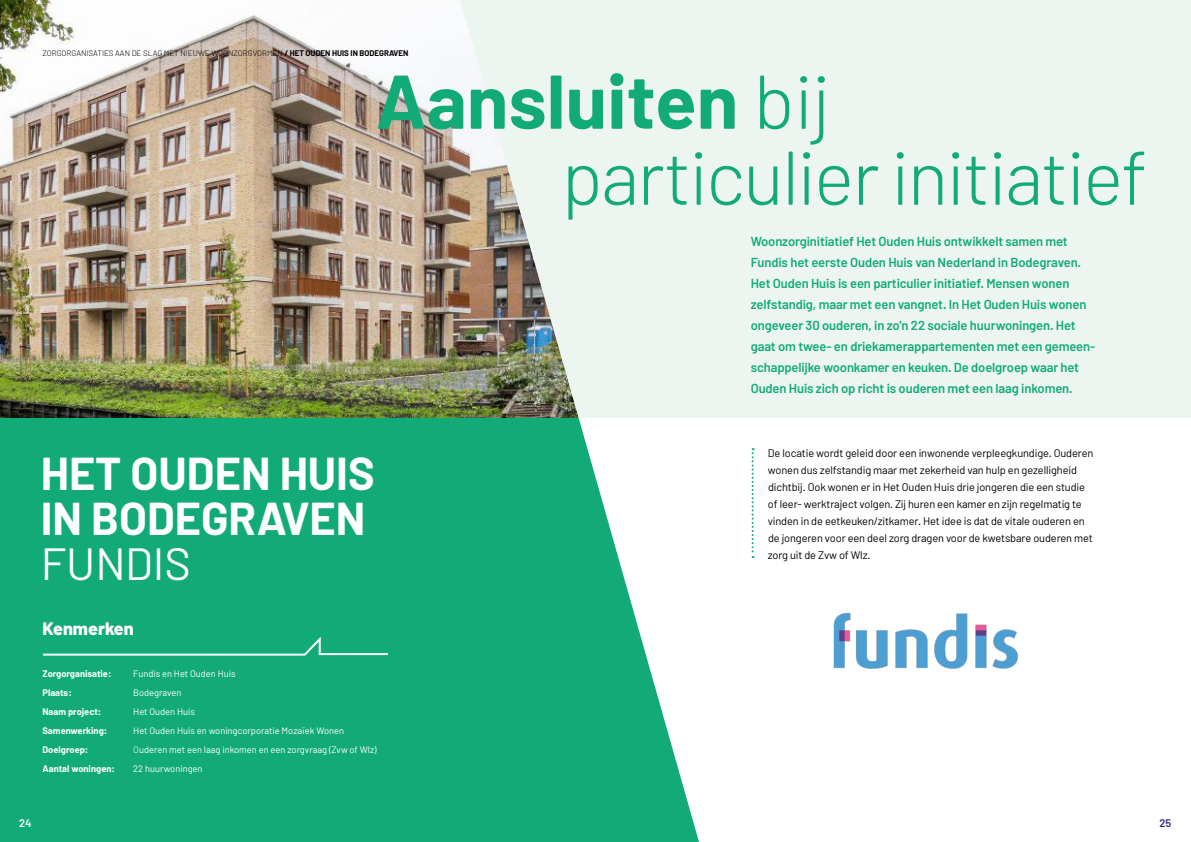
<style>
.page{position:relative;width:1191px;height:842px;background:#fff}
.page>*{position:absolute;margin:0;border:0;box-sizing:border-box;transform-origin:0 0}
.t1{font:300 76px/76px "Barlow";letter-spacing:-.025em;color:#12ab78}
.t2{font:700 45px/45px "Barlow";color:#fff}
.t3{font:45px "Barlow";color:#fff}
.t4{font:800 18px "Barlow";color:#fff}
.t5{font:600 13px/21px "Barlow";letter-spacing:-.01em;color:#12ab78}
.t6{font:11px/17px "Barlow";letter-spacing:-.01em;color:#000}
.t7{font:600 11px "Barlow";color:#fff}
.t8{font:600 11px "Barlow";color:#3c277b}
.t9{font:9.3px "Barlow";color:#fff}
.t10{font:700 9.3px "Barlow";color:#fff}
.t11{font:300 8px "Barlow";color:#000}
.s1{font-weight:700}
.s2{font-weight:300}
</style>
<div class="page">
<img style="left:0;top:0;width:458px;height:418px">
<div style="left:0;top:418px;width:754px;height:424px;background:#12ab78"></div>
<svg style="left:43px;top:636px;width:345px;height:20px"></svg>
<svg style="left:578px;top:418px;width:177px;height:424px;fill:#fff"></svg>
<svg style="left:458px;top:0;width:733px;height:418px;fill:#ecf5f0"></svg>
<svg style="left:751px;top:448px;width:2px;height:110px"></svg>
<img style="left:833px;top:612px;width:185px;height:57px">
<p class="t11" style="left:43px;top:48px;width:367px">ZORGORGANISATIES AAN DE SLAG MET NIEUWE WOONZORGVORMEN <span class="s1">/ HET OUDEN HUIS IN BODEGRAVEN</span></p>
<h1 class="t1" style="left:561px;top:61px;width:588px;text-indent:-186px"><span class="s1">Aansluiten</span> bij particulier initiatief</h1>
<p class="t5" style="left:750px;top:230px;width:346px">Woonzorginitiatief Het Ouden Huis ontwikkelt samen met Fundis het eerste Ouden Huis van Nederland in Bodegraven.<br>Het Ouden Huis is een particulier initiatief. Mensen wonen zelfstandig, maar met een vangnet. In Het Ouden Huis wonen ongeveer 30 ouderen, in zo’n 22 sociale huurwoningen. Het gaat om twee- en driekamerappartementen met een gemeen&shy;schappelijke woonkamer en keuken. De doelgroep waar het Ouden Huis zich op richt is ouderen met een laag inkomen.</p>
<h2 class="t2" style="left:41px;top:450px;width:335px">HET OUDEN HUIS<br>IN BODEGRAVEN</h2>
<h2 class="t3" style="left:41px;top:535px;width:152px">FUNDIS</h2>
<h3 class="t4" style="left:43px;top:618px;width:93px">Kenmerken</h3>
<p class="t10" style="left:43px;top:668px;width:70px">Zorgorganisatie:</p>
<p class="t9" style="left:133px;top:668px;width:104px">Fundis en Het Ouden Huis</p>
<p class="t10" style="left:43px;top:687px;width:31px">Plaats:</p>
<p class="t9" style="left:133px;top:687px;width:50px">Bodegraven</p>
<p class="t10" style="left:43px;top:706px;width:60px">Naam project:</p>
<p class="t9" style="left:133px;top:706px;width:63px">Het Ouden Huis</p>
<p class="t10" style="left:43px;top:725px;width:66px">Samenwerking:</p>
<p class="t9" style="left:133px;top:725px;width:212px">Het Ouden Huis en woningcorporatie Mozaïek Wonen</p>
<p class="t10" style="left:43px;top:744px;width:47px">Doelgroep:</p>
<p class="t9" style="left:133px;top:744px;width:245px"><span class="s2">O</span>uderen met een laag inkomen en een zorgvraag (Zvw of Wlz)</p>
<p class="t10" style="left:43px;top:763px;width:74px">Aantal woningen:</p>
<p class="t9" style="left:133px;top:763px;width:71px">22 huurwoningen</p>
<p class="t6" style="left:767px;top:444px;width:327px">De locatie wordt geleid door een inwonende verpleegkundige. Ouderen wonen dus zelfstandig maar met zekerheid van hulp en gezelligheid dichtbij. Ook wonen er in Het Ouden Huis drie jongeren die een studie of leer- werktraject volgen. Zij huren een kamer en zijn regelmatig te vinden in de eetkeuken/zitkamer. Het idee is dat de vitale ouderen en de jongeren voor een deel zorg dragen voor de kwetsbare ouderen met zorg uit de Zvw of Wlz.</p>
<p class="t7" style="left:19px;top:816px;width:14px">24</p>
<p class="t8" style="left:1159px;top:816px;width:13px">25</p>
</div>
